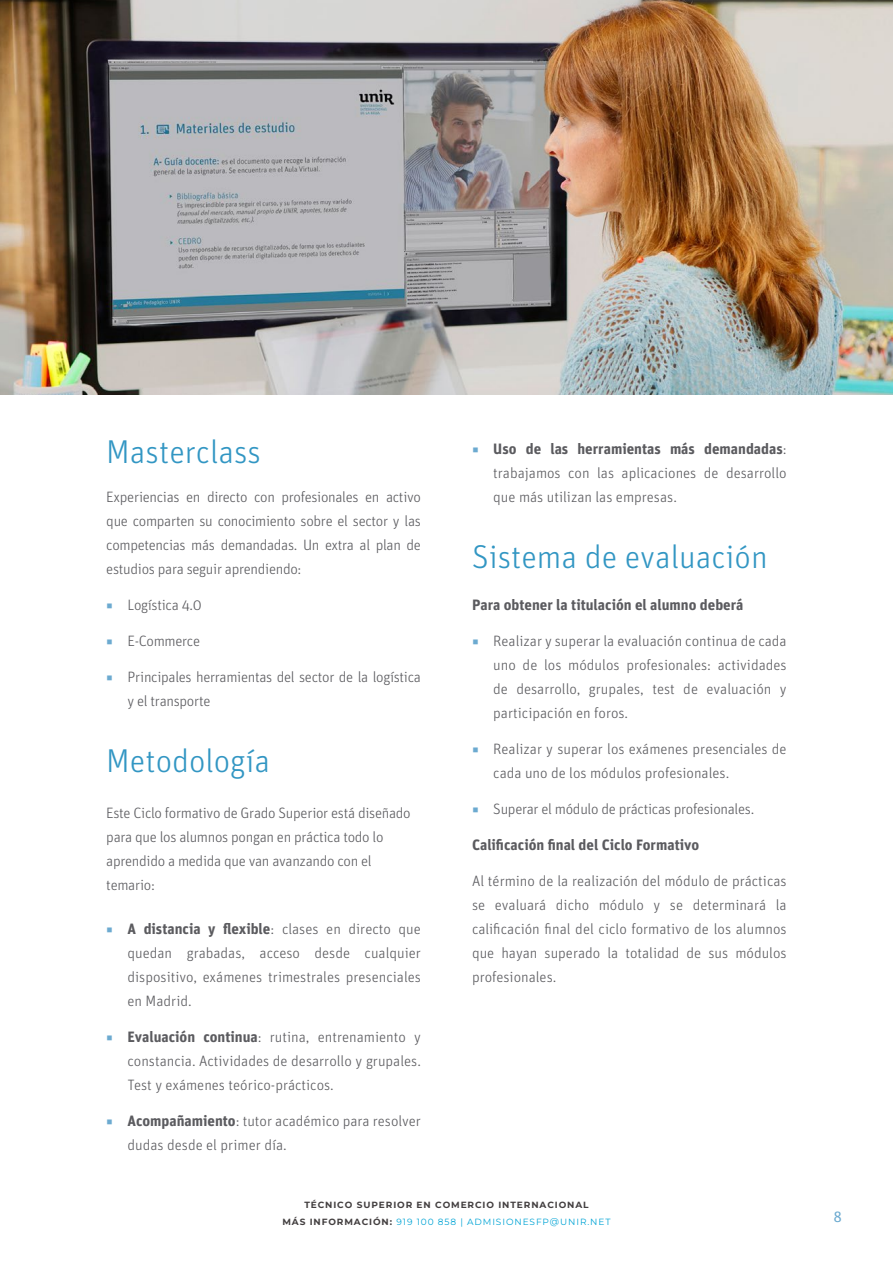
<style>
.page{position:relative;width:893px;height:1263px;background:#fff}
.page>*{position:absolute;margin:0;border:0;box-sizing:border-box;transform-origin:0 0}
.t1{font:300 33px "Unit OT";color:#3296c3}
.t2{font:300 15px/24px "Unit OT";color:#5b5b5f;text-align:justify}
.t3{font:300 15px/24px "Unit OT";letter-spacing:-.02em;color:#5b5b5f}
.t4{font:700 15px "Unit OT";color:#5b5b5f}
.t5{font:15px "Myriad Pro";color:#6caad0}
.t6{font:100 9px/16.5px "Montserrat";letter-spacing:.1em;color:#433f40;text-align:center}
.s1{color:#6caad0}
.s2{font-weight:700}
.s3{color:#00a4d5}
.s4{font-family:"Unit OT"}
</style>
<div class="page">
<img style="left:0;top:0;width:893px;height:394px">
<h1 class="t1" style="left:106px;top:432px;width:156px">Masterclass</h1>
<p class="t2" style="left:106px;top:485px;width:316px">Experiencias en directo con profesionales en activo que comparten su conocimiento sobre el sector y las competencias más demandadas. Un extra al plan de estudios para seguir aprendiendo:</p>
<p class="t3" style="left:106px;top:593px;width:97px"><span class="s1">◾</span> Logística 4.0</p>
<p class="t3" style="left:106px;top:629px;width:95px"><span class="s1">◾</span> E-Commerce</p>
<p class="t3" style="left:128px;top:665px;width:295px;text-indent:-21px"><span class="s1">◾</span> Principales herramientas del sector de la logística y el transporte</p>
<h1 class="t1" style="left:106px;top:741px;width:165px">Metodología</h1>
<p class="t3" style="left:106px;top:800px;width:306px">Este Ciclo formativo de Grado Superior está diseñado para que los alumnos pongan en práctica todo lo aprendido a medida que van avanzando con el temario:</p>
<p class="t2" style="left:128px;top:917px;width:295px;text-indent:-21px"><span class="s1">◾</span> <span class="s2">A distancia y flexible</span>: clases en directo que quedan grabadas, acceso desde cualquier dispositivo, exámenes trimestrales presenciales en Madrid.</p>
<p class="t2" style="left:128px;top:1025px;width:295px;text-indent:-21px"><span class="s1">◾</span> <span class="s2">Evaluación continua</span>: rutina, entrenamiento y constancia. Actividades de desarrollo y grupales.<br>Test y exámenes teórico-prácticos.</p>
<p class="t2" style="left:128px;top:1109px;width:295px;text-indent:-21px"><span class="s1">◾</span> <span class="s2">Acompañamiento</span>: tutor académico para resolver dudas desde el primer día.</p>
<p class="t2" style="left:493px;top:437px;width:295px;text-indent:-21px"><span class="s1">◾</span> <span class="s2">Uso de las herramientas más demandadas</span>: trabajamos con las aplicaciones de desarrollo que más utilizan las empresas.</p>
<h1 class="t1" style="left:472px;top:537px;width:297px">Sistema de evaluación</h1>
<p class="t4" style="left:472px;top:595px;width:273px">Para obtener la titulación el alumno deberá</p>
<p class="t2" style="left:493px;top:629px;width:295px;text-indent:-21px"><span class="s1">◾</span> Realizar y superar la evaluación continua de cada uno de los módulos profesionales: actividades de desarrollo, grupales, test de evaluación y participación en foros.</p>
<p class="t2" style="left:493px;top:737px;width:295px;text-indent:-21px"><span class="s1">◾</span> Realizar y superar los exámenes presenciales de cada uno de los módulos profesionales.</p>
<p class="t3" style="left:472px;top:797px;width:284px"><span class="s1">◾</span> Superar el módulo de prácticas profesionales.</p>
<p class="t4" style="left:472px;top:835px;width:229px">Calificación final del Ciclo Formativo</p>
<p class="t2" style="left:472px;top:869px;width:316px">Al término de la realización del módulo de prácticas se evaluará dicho módulo y se determinará la calificación final del ciclo formativo de los alumnos que hayan superado la totalidad de sus módulos profesionales.</p>
<p class="t6" style="left:282px;top:1197px;width:330px">TÉCNICO SUPERIOR EN COMERCIO INTERNACIONAL<br>MÁS INFORMACIÓN: <span class="s3">919 100 858 | ADMISIONESFP@UNIR.NET</span></p>
<p class="t5" style="left:812px;top:1208px;width:31px">» <span class="s4">8</span></p>
</div>
